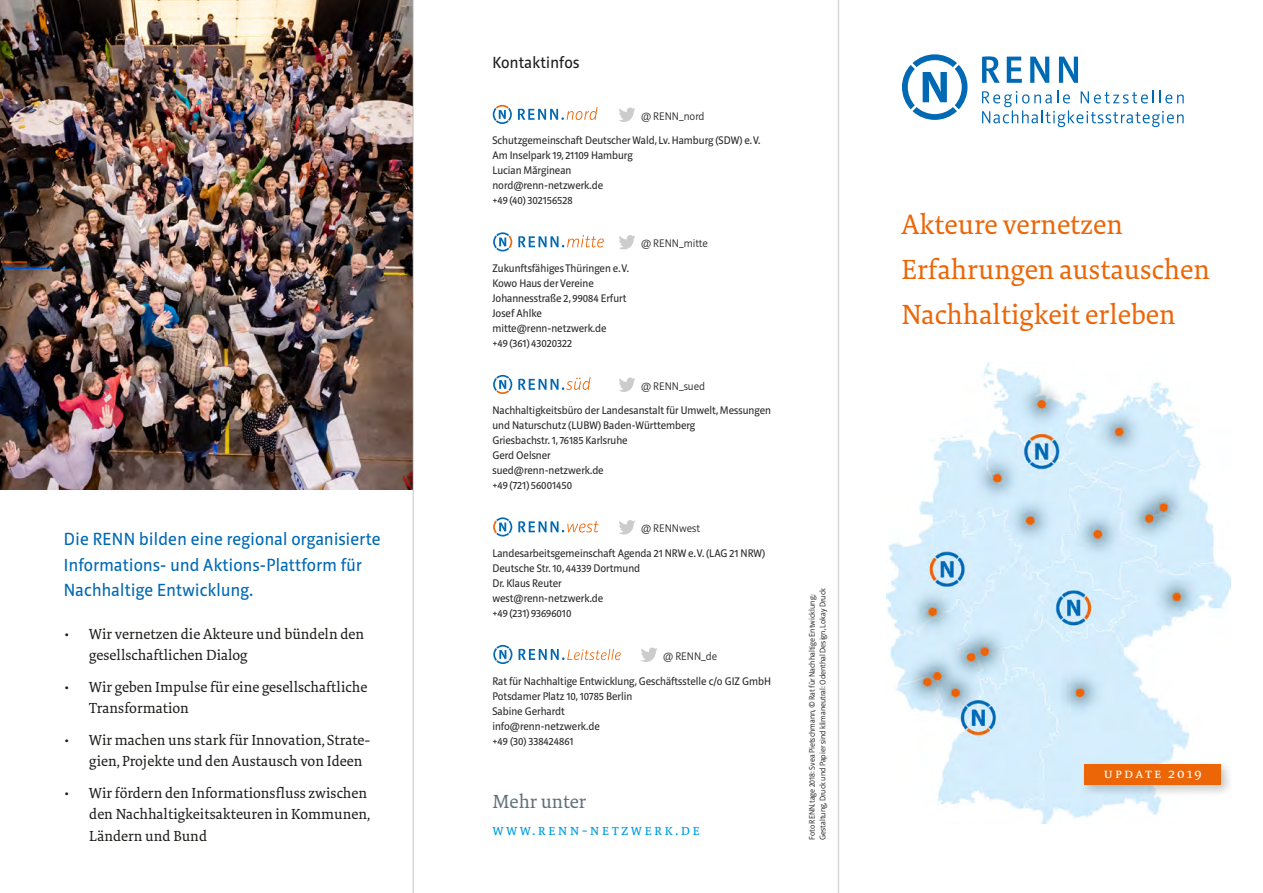
<style>
.page{position:relative;width:1263px;height:893px;background:#fff}
.page>*{position:absolute;margin:0;border:0;box-sizing:border-box;transform-origin:0 0}
.N_H1_24_36_Tundra{font:28.5px "Tundra OT";color:#ec6608}
.N_H3_13pt{font:19.5px "Tundra OT";color:#617179}
.N_Subline{font:18px/25.5px "Riga";letter-spacing:.02em;color:#0069b4}
.N_Subline-2{font:16.5px "Riga";letter-spacing:.02em;color:#1d1d1b}
.t1{font:15px/21.3px "Tundra OT";color:#1d1d1b}
.N_Subline-3{font:15px "Tundra OT";letter-spacing:.15em;color:#009fe3}
.N_Subline-4{font:13.5px "Tundra OT";letter-spacing:.15em;color:#fff;scale:1.07 1}
.N_BU2{font:11.25px "Riga";color:#2e2d2c}
.N_BU2-2{font:300 11.25px "Riga";color:#2e2d2c}
.N_BU2-3{font:300 8.25px/10.5px "Riga";color:#1d1d1b}
</style>
<div class="page">
<img style="left:0;top:0;width:412px;height:489px">
<img style="left:886px;top:363px;width:344px;height:461px">
<svg style="left:493px;top:105px;width:19px;height:19px"></svg>
<svg style="left:518px;top:107px;width:79px;height:13px"></svg>
<svg style="left:619px;top:108px;width:16px;height:14px"></svg>
<svg style="left:493px;top:232px;width:19px;height:19px"></svg>
<svg style="left:518px;top:235px;width:86px;height:12px"></svg>
<svg style="left:619px;top:235px;width:16px;height:14px"></svg>
<svg style="left:493px;top:375px;width:19px;height:19px"></svg>
<svg style="left:518px;top:377px;width:73px;height:13px"></svg>
<svg style="left:619px;top:378px;width:16px;height:14px"></svg>
<svg style="left:493px;top:517px;width:19px;height:19px"></svg>
<svg style="left:518px;top:521px;width:80px;height:11px"></svg>
<svg style="left:619px;top:520px;width:16px;height:14px"></svg>
<svg style="left:493px;top:645px;width:19px;height:19px"></svg>
<svg style="left:519px;top:649px;width:102px;height:11px"></svg>
<svg style="left:641px;top:648px;width:16px;height:14px"></svg>
<div style="left:1080px;top:760px;width:153px;height:37px;background:#1d1d1b;opacity:.24"></div>
<div style="left:1084px;top:764px;width:137px;height:21px;background:#ec6608"></div>
<svg style="left:902px;top:54px;width:65px;height:66px"></svg>
<svg style="left:982px;top:56px;width:18px;height:27px"></svg>
<svg style="left:1007px;top:57px;width:15px;height:26px"></svg>
<svg style="left:1030px;top:57px;width:19px;height:26px"></svg>
<svg style="left:1059px;top:57px;width:19px;height:26px"></svg>
<svg style="left:982px;top:91px;width:202px;height:36px"></svg>
<hr style="left:412px;top:0;width:2px;height:893px;background:#b3b2b2">
<hr style="left:838px;top:0;width:1px;height:893px;background:#b3b2b2">
<p class="N_Subline-2" style="left:492px;top:53px;width:89px">Kontaktinfos</p>
<p class="N_BU2-2" style="left:641px;top:110px;width:65px">@ RENN_nord</p>
<p class="N_BU2" style="left:492px;top:135px;width:270px">Schutzgemeinschaft Deutscher Wald, Lv. Hamburg (SDW) e.V.</p>
<p class="N_BU2" style="left:492px;top:150px;width:142px">Am Inselpark 19, 21109 Hamburg</p>
<p class="N_BU2" style="left:492px;top:165px;width:80px">Lucian Mărginean</p>
<p class="N_BU2" style="left:492px;top:180px;width:112px">nord@renn-netzwerk.de</p>
<p class="N_BU2" style="left:492px;top:195px;width:82px">+49 (40) 302156528</p>
<p class="N_BU2-2" style="left:641px;top:237px;width:68px">@ RENN_mitte</p>
<p class="N_BU2" style="left:492px;top:262px;width:138px">Zukunftsfähiges Thüringen e.V.</p>
<p class="N_BU2" style="left:492px;top:277px;width:103px">Kowo Haus der Vereine</p>
<p class="N_BU2" style="left:492px;top:292px;width:136px">Johannesstraße 2, 99084 Erfurt</p>
<p class="N_BU2" style="left:492px;top:307px;width:51px">Josef Ahlke</p>
<p class="N_BU2" style="left:492px;top:322px;width:116px">mitte@renn-netzwerk.de</p>
<p class="N_BU2" style="left:492px;top:337px;width:81px">+49 (361) 43020322</p>
<p class="N_BU2-2" style="left:641px;top:380px;width:66px">@ RENN_sued</p>
<p class="N_BU2" style="left:492px;top:405px;width:280px">Nachhaltigkeitsbüro der Landesanstalt für Umwelt, Messungen</p>
<p class="N_BU2" style="left:492px;top:420px;width:204px">und Naturschutz (LUBW) Baden-Württemberg</p>
<p class="N_BU2" style="left:492px;top:435px;width:137px">Griesbachstr. 1, 76185 Karlsruhe</p>
<p class="N_BU2" style="left:492px;top:450px;width:60px">Gerd Oelsner</p>
<p class="N_BU2" style="left:492px;top:465px;width:113px">sued@renn-netzwerk.de</p>
<p class="N_BU2" style="left:492px;top:480px;width:81px">+49 (721) 56001450</p>
<p class="N_BU2-2" style="left:641px;top:522px;width:60px">@ RENNwest</p>
<p class="N_BU2" style="left:492px;top:547px;width:274px">Landesarbeitsgemeinschaft Agenda 21 NRW e.V. (LAG 21 NRW)</p>
<p class="N_BU2" style="left:492px;top:562px;width:149px">Deutsche Str. 10, 44339 Dortmund</p>
<p class="N_BU2" style="left:492px;top:577px;width:71px">Dr. Klaus Reuter</p>
<p class="N_BU2" style="left:492px;top:592px;width:112px">west@renn-netzwerk.de</p>
<p class="N_BU2" style="left:492px;top:607px;width:81px">+49 (231) 93696010</p>
<p class="N_BU2-2" style="left:663px;top:650px;width:55px">@ RENN_de</p>
<p class="N_BU2" style="left:492px;top:675px;width:280px">Rat für Nachhaltige Entwicklung, Geschäftsstelle c/o GIZ GmbH</p>
<p class="N_BU2" style="left:492px;top:690px;width:141px">Potsdamer Platz 10, 10785 Berlin</p>
<p class="N_BU2" style="left:492px;top:705px;width:74px">Sabine Gerhardt</p>
<p class="N_BU2" style="left:492px;top:720px;width:109px">info@renn-netzwerk.de</p>
<p class="N_BU2" style="left:492px;top:735px;width:83px">+49 (30) 338424861</p>
<p class="N_Subline" style="left:64px;top:527px;width:318px">Die RENN bilden eine regional organisierte<br>Informations- und Aktions-Plattform für<br>Nachhaltige Entwicklung.</p>
<p class="t1" style="left:89px;top:623px;width:276px;text-indent:-26px">• Wir vernetzen die Akteure und bündeln den gesellschaftlichen Dialog</p>
<p class="t1" style="left:89px;top:677px;width:280px;text-indent:-26px">• Wir geben Impulse für eine gesellschaftliche<br>Transformation</p>
<p class="t1" style="left:89px;top:730px;width:283px;text-indent:-26px">• Wir machen uns stark für Innovation, Strate&shy;gien, Projekte und den Austausch von Ideen</p>
<p class="t1" style="left:89px;top:783px;width:283px;text-indent:-26px">• Wir fördern den Informationsfluss zwischen den Nachhaltigkeitsakteuren in Kommunen,<br>Ländern und Bund</p>
<p class="N_H3_13pt" style="left:492px;top:790px;width:95px">Mehr unter</p>
<p class="N_Subline-3" style="left:492px;top:822px;width:209px">www.renn-netzwerk.de</p>
<p class="N_BU2-3" style="left:807px;top:840px;width:253px;rotate:-90deg">Foto RENN.tage 2018: Svea Pietschmann, © Rat für Nachhaltige Entwicklung;<br>Gestaltung, Druck und Papier sind klimaneutral: Odenthal Design, Lokay Druck</p>
<p class="N_H1_24_36_Tundra" style="left:901px;top:208px;width:223px">Akteure vernetzen</p>
<p class="N_H1_24_36_Tundra" style="left:901px;top:253px;width:310px">Erfahrungen austauschen</p>
<p class="N_H1_24_36_Tundra" style="left:901px;top:298px;width:276px">Nachhaltigkeit erleben</p>
<p class="N_Subline-4" style="left:1104px;top:766px;width:93px">update 2019</p>
</div>
